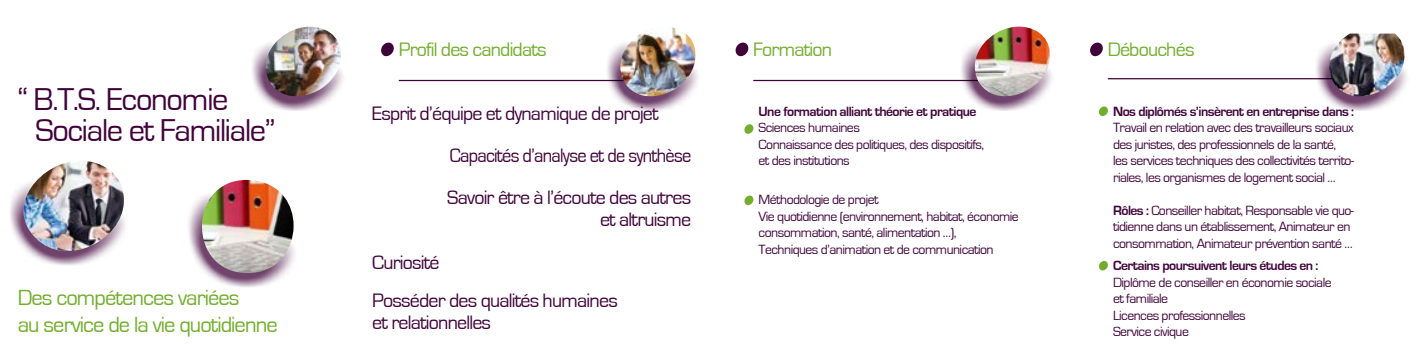
<style>
.page{position:relative;width:1418px;height:355px;background:#fff}
.page>*{position:absolute;margin:0;border:0;box-sizing:border-box;transform-origin:0 0}
.t1{font:32.5px/30px "Eurostile";letter-spacing:-.04em;color:#3f033a}
.t2{font:22.5px/27px "Eurostile";letter-spacing:-.04em;color:#72ad2d}
.t3{font:20px/41.9px "Eurostile";letter-spacing:-.04em;color:#3f033a}
.t4{font:20px "Eurostile";letter-spacing:-.04em;color:#72ad2d}
.t5{font:13.75px/16.5px "Eurostile";letter-spacing:-.04em;color:#3f033a}
.t6{font:700 13.75px "Eurostile";letter-spacing:-.04em;color:#3f033a}
.s1{font-weight:700}
</style>
<div class="page">
<div style="left:187px;top:191px;width:111px;height:96px;background:#3f033a;opacity:.75"></div>
<img style="left:200px;top:180px;width:93px;height:93px">
<div style="left:9px;top:179px;width:120px;height:86px;background:#3f033a;opacity:.75"></div>
<img style="left:22px;top:161px;width:103px;height:91px">
<svg style="left:381px;top:42px;width:13px;height:15px"></svg>
<svg style="left:735px;top:42px;width:13px;height:15px"></svg>
<svg style="left:1090px;top:42px;width:13px;height:15px"></svg>
<hr style="left:399px;top:80px;width:283px;height:1px;background:#3f033a">
<hr style="left:753px;top:80px;width:283px;height:1px;background:#3f033a">
<hr style="left:1107px;top:78px;width:284px;height:1px;background:#3f033a">
<div style="left:606px;top:40px;width:95px;height:70px;background:#3f033a;opacity:.75"></div>
<img style="left:619px;top:27px;width:77px;height:70px">
<div style="left:960px;top:40px;width:95px;height:70px;background:#3f033a;opacity:.75"></div>
<img style="left:974px;top:27px;width:77px;height:69px">
<svg style="left:744px;top:124px;width:9px;height:10px"></svg>
<svg style="left:1099px;top:106px;width:9px;height:11px"></svg>
<svg style="left:1099px;top:261px;width:9px;height:10px"></svg>
<svg style="left:744px;top:195px;width:9px;height:11px"></svg>
<div style="left:1314px;top:40px;width:96px;height:70px;background:#3f033a;opacity:.75"></div>
<img style="left:1328px;top:34px;width:77px;height:63px">
<div style="left:251px;top:40px;width:96px;height:70px;background:#3f033a;opacity:.75"></div>
<img style="left:265px;top:27px;width:77px;height:70px">
<h1 class="t1" style="left:35px;top:85px;width:241px;text-indent:-18px">“ B.T.S. Economie<br>Sociale et Familiale”</h1>
<h2 class="t2" style="left:18px;top:284px;width:261px">Des compétences variées<br>au service de la vie quotidienne</h2>
<h3 class="t4" style="left:399px;top:39px;width:149px">Profil des candidats</h3>
<h3 class="t4" style="left:753px;top:39px;width:80px">Formation</h3>
<h3 class="t4" style="left:1107px;top:39px;width:88px">Débouchés</h3>
<h3 class="t3" style="left:447px;top:93px;width:245px;text-indent:-75px">Esprit d’équipe et dynamique de projet<br>Capacités d’analyse et de synthèse<br>Savoir être à l’écoute des autres</h3>
<h3 class="t3" style="left:600px;top:199px;width:93px">et altruisme</h3>
<h3 class="t3" style="left:372px;top:241px;width:69px">Curiosité</h3>
<h3 class="t3" style="left:372px;top:289px;width:247px;line-height:22.5px">Posséder des qualités humaines et relationnelles</h3>
<p class="t6" style="left:758px;top:103px;width:219px">Une formation alliant théorie et pratique</p>
<p class="t5" style="left:758px;top:119px;width:227px">Sciences humaines<br>Connaissance des politiques, des dispositifs, et des institutions</p>
<p class="t5" style="left:758px;top:192px;width:262px">Méthodologie de projet<br>Vie quotidienne (environnement, habitat, économie consommation, santé, alimentation …), Techniques d’animation et de communication</p>
<p class="t6" style="left:1113px;top:103px;width:242px">Nos diplômés s’insèrent en entreprise dans :</p>
<p class="t5" style="left:1113px;top:119px;width:242px">Travail en relation avec des travailleurs sociaux des juristes, des professionnels de la santé, les services techniques des collectivités territo&shy;riales, les organismes de logement social …</p>
<p class="t5" style="left:1113px;top:202px;width:242px"><span class="s1">Rôles :</span> Conseiller habitat, Responsable vie quo&shy;tidienne dans un établissement, Animateur en consommation, Animateur prévention santé …</p>
<p class="t6" style="left:1113px;top:258px;width:207px">Certains poursuivent leurs études en :</p>
<p class="t5" style="left:1113px;top:274px;width:220px">Diplôme de conseiller en économie sociale et familiale<br>Licences professionnelles<br>Service civique</p>
</div>
